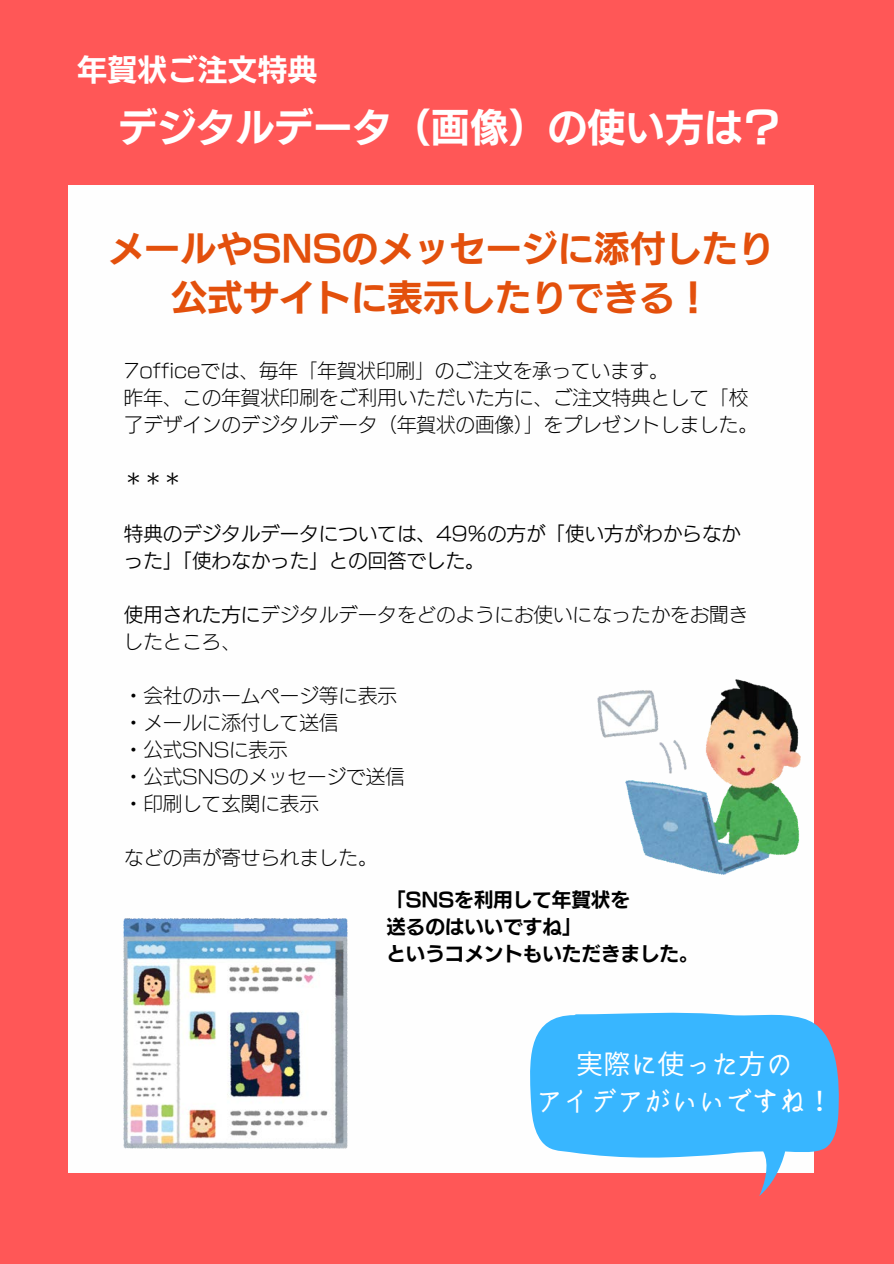
<style>
.page{position:relative;width:894px;height:1264px;background:#fff}
.page>*{position:absolute;margin:0;border:0;box-sizing:border-box;transform-origin:0 0}
.t1{font:39px "New Rodin Pro N B";color:#fff}
.t2{font:36px/49.5px "New Rodin Pro N B";color:#e3500c;text-align:center}
.t3{font:30px "New Rodin Pro N B";color:#fff}
.t4{font:27px/37.2px "irohakaku C";color:#fff;text-align:center}
.t5{font:19.5px/27px "New Rodin Pro N L";color:#000}
.t6{font:19.5px/27px "Canva New Rodin Pro N M";color:#000}
.t7{font:19.5px/27px "New Rodin Pro N B";color:#000}
.s1{font-family:"Canva New Rodin Pro N M"}
</style>
<div class="page">
<div style="left:0;top:0;width:893px;height:1263px;background:#ff5757"></div>
<div style="left:68px;top:186px;width:745px;height:986px;background:#fefefe"></div>
<svg style="left:528px;top:1010px;width:311px;height:185px;fill:#38b6ff"></svg>
<img style="left:597px;top:680px;width:202px;height:194px">
<img style="left:124px;top:918px;width:224px;height:230px">
<p class="t3" style="left:77px;top:55px;width:241px">年賀状ご注文特典</p>
<p class="t1" style="left:118px;top:108px;width:664px">デジタルデータ（画像）の使い方は？</p>
<p class="t2" style="left:108px;top:223px;width:667px">メールやSNSのメッセージに添付したり公式サイトに表示したりできる！</p>
<h3 class="t5" style="left:124px;top:357px;width:546px">7officeでは、毎年「年賀状印刷」のご注文を承っています。</h3>
<h2 class="t5" style="left:124px;top:384px;width:635px">昨年、この年賀状印刷をご利用いただいた方に、ご注文特典として「校了デザインのデジタルデータ（年賀状の画像）」をプレゼントしました。</h2>
<h1 class="t6" style="left:124px;top:465px;width:60px">＊＊＊</h1>
<p class="t6" style="left:124px;top:519px;width:618px">特典のデジタルデータについては、49％の方が「使い方がわからなかった」「使わなかった」との回答でした。</p>
<p class="t5" style="left:124px;top:600px;width:625px"><span class="s1">使用された方に</span>デジタルデータをどのようにお使いになったかをお聞きしたところ、</p>
<p class="t5" style="left:124px;top:681px;width:282px">・会社のホームページ等に表示・メールに添付して送信<br>・公式SNSに表示<br>・公式SNSのメッセージで送信・印刷して玄関に表示</p>
<p class="t5" style="left:124px;top:843px;width:255px">などの声が寄せられました。</p>
<p class="t7" style="left:386px;top:885px;width:313px">「SNSを利用して年賀状を<br>送るのはいいですね」<br>というコメントもいただきました。</p>
<h5 class="t4" style="left:535px;top:1044px;width:299px">実際に使った方の<br>アイデアがいいですね！</h5>
</div>
